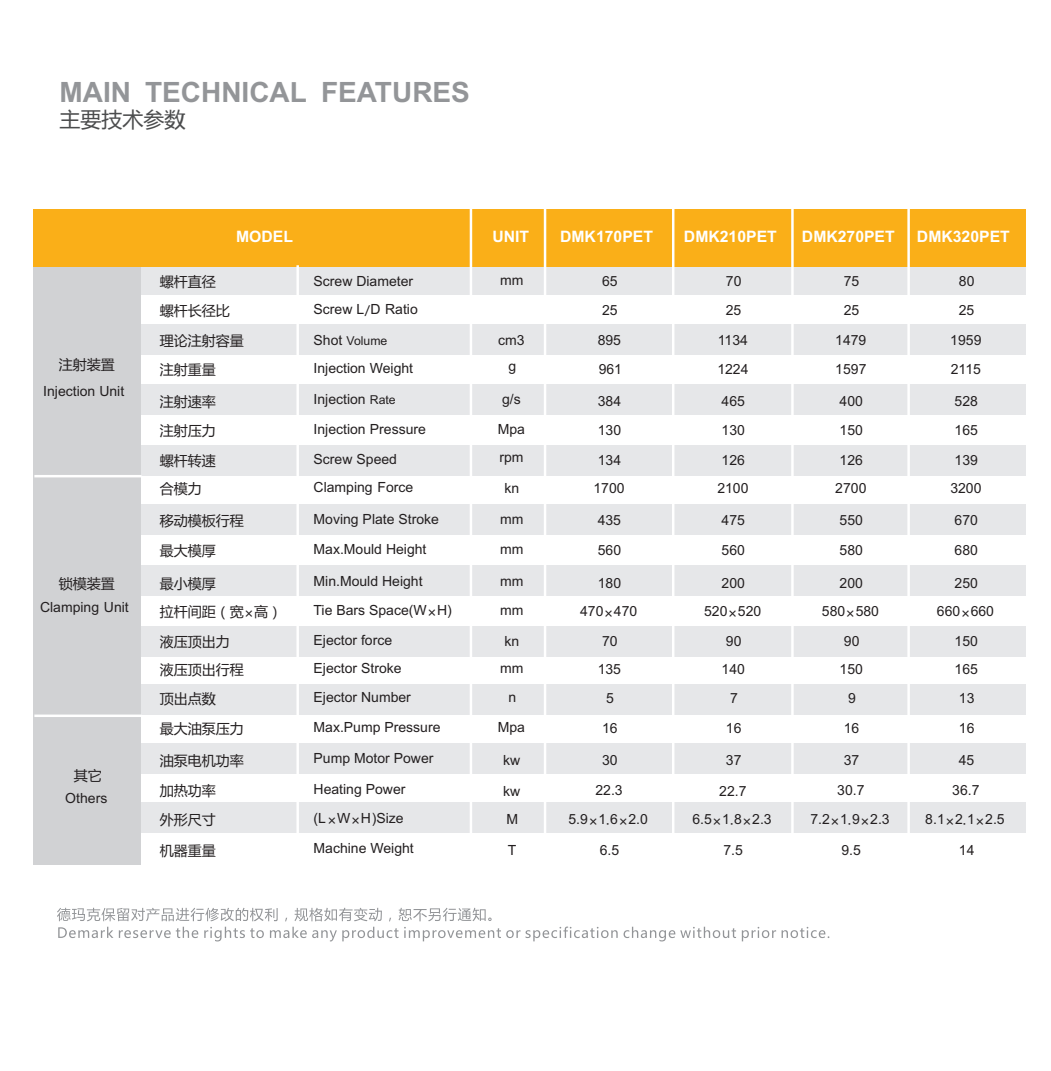
<style>
.page{position:relative;width:1051px;height:1071px;background:#fff}
.page>*{position:absolute;margin:0;border:0;box-sizing:border-box;transform-origin:0 0}
.t1{font:700 28px "Arial";color:#939598}
.t2{font:21px "Microsoft Ya Hei";color:#4b4c4d}
.t3{font:700 15.75px "Arial";color:#fff}
.t4{font:14px/29.1px "Arial";color:#231f20}
.t5{font:14px/28.9px "Microsoft Ya Hei";color:#231f20}
.t6{font:12.25px "Arial";color:#231f20}
.s1{font-family:"Microsoft Ya Hei";font-size:12.25px}
.s2{font-size:14px}
.s3{font-size:12.25px}
.s4{font-family:"Microsoft Ya Hei"}
</style>
<div class="page">
<svg style="left:57px;top:908px;width:772px;height:33px"></svg>
<div style="left:33px;top:385px;width:992px;height:30px;background:#e6e7e9"></div>
<div style="left:33px;top:325px;width:992px;height:30px;background:#e6e7e9"></div>
<div style="left:33px;top:445px;width:992px;height:30px;background:#e6e7e9"></div>
<div style="left:33px;top:802px;width:992px;height:31px;background:#e6e7e9"></div>
<div style="left:33px;top:626px;width:992px;height:30px;background:#e6e7e9"></div>
<div style="left:33px;top:265px;width:992px;height:30px;background:#e6e7e9"></div>
<div style="left:33px;top:565px;width:992px;height:30px;background:#e6e7e9"></div>
<div style="left:33px;top:685px;width:992px;height:30px;background:#e6e7e9"></div>
<div style="left:33px;top:743px;width:992px;height:31px;background:#e6e7e9"></div>
<div style="left:33px;top:505px;width:992px;height:30px;background:#e6e7e9"></div>
<div style="left:33px;top:215px;width:107px;height:650px;background:#d1d2d4"></div>
<div style="left:33px;top:209px;width:992px;height:57px;background:#faaf18"></div>
<hr style="left:34px;top:475px;width:107px;height:2px;background:#fff">
<hr style="left:34px;top:715px;width:107px;height:2px;background:#fff">
<hr style="left:296px;top:265px;width:3px;height:597px;background:#fff">
<hr style="left:543px;top:205px;width:3px;height:651px;background:#fff">
<hr style="left:671px;top:205px;width:3px;height:651px;background:#fff">
<hr style="left:907px;top:206px;width:2px;height:651px;background:#fff">
<hr style="left:790px;top:206px;width:3px;height:651px;background:#fff">
<hr style="left:469px;top:203px;width:3px;height:649px;background:#fff">
<h1 class="t1" style="left:59px;top:82px;width:412px">MAIN TECHNICAL FEATURES</h1>
<h2 class="t2" style="left:59px;top:109px;width:127px">主要技术参数</h2>
<p class="t3" style="left:236px;top:231px;width:58px">MODEL</p>
<p class="t3" style="left:492px;top:231px;width:38px">UNIT</p>
<p class="t3" style="left:560px;top:231px;width:94px">DMK170PET</p>
<p class="t3" style="left:683px;top:231px;width:94px">DMK210PET</p>
<p class="t3" style="left:801px;top:231px;width:94px">DMK270PET</p>
<p class="t3" style="left:916px;top:231px;width:94px">DMK320PET</p>
<p class="t5" style="left:59px;top:350px;width:57px">注射装置</p>
<p class="t4" style="left:43px;top:378px;width:82px">Injection Unit</p>
<p class="t5" style="left:59px;top:570px;width:57px">锁模装置</p>
<p class="t4" style="left:40px;top:594px;width:90px">Clamping Unit</p>
<p class="t5" style="left:74px;top:761px;width:29px">其它</p>
<p class="t4" style="left:65px;top:785px;width:44px">Others</p>
<p class="t5" style="left:160px;top:267px;width:71px">螺杆直径螺杆长径比</p>
<p class="t5" style="left:160px;top:327px;width:85px">理论注射容量注射重量</p>
<p class="t5" style="left:160px;top:387px;width:57px">注射速率</p>
<p class="t5" style="left:160px;top:417px;width:57px">注射压力</p>
<p class="t5" style="left:160px;top:446px;width:57px">螺杆转速</p>
<p class="t5" style="left:160px;top:474px;width:43px">合模力</p>
<p class="t5" style="left:160px;top:506px;width:85px;line-height:30.1px">移动模板行程最大模厚</p>
<p class="t5" style="left:160px;top:569px;width:124px;line-height:28.3px">最小模厚<br>拉杆间距（宽×高）</p>
<p class="t5" style="left:160px;top:627px;width:71px">液压顶出力</p>
<p class="t5" style="left:160px;top:655px;width:85px">液压顶出行程顶出点数</p>
<p class="t5" style="left:160px;top:715px;width:85px">最大油泵压力</p>
<p class="t5" style="left:160px;top:746px;width:85px">油泵电机功率</p>
<p class="t5" style="left:160px;top:777px;width:57px">加热功率外形尺寸</p>
<p class="t5" style="left:160px;top:836px;width:57px">机器重量</p>
<p class="t4" style="left:313px;top:268px;width:106px;line-height:28.2px">Screw Diameter<br>Screw L<span class="s1">/</span>D Ratio</p>
<p class="t6" style="left:313px;top:337px;width:75px"><span class="s2">Shot</span> Volume</p>
<p class="t4" style="left:313px;top:355px;width:101px">Injection Weight</p>
<p class="t4" style="left:313px;top:386px;width:84px">Injection <span class="s3">Rate</span></p>
<p class="t4" style="left:313px;top:416px;width:114px">Injection Pressure</p>
<p class="t4" style="left:313px;top:446px;width:101px;line-height:27.8px">Screw Speed<br>Clamping Force</p>
<p class="t4" style="left:313px;top:505px;width:127px;line-height:29.9px">Moving Plate Stroke<br>Max.Mould Height</p>
<p class="t4" style="left:313px;top:568px;width:140px">Min.Mould Height<br>Tie Bars Space(W<span class="s4">×</span>H)<br>Ejector force</p>
<p class="t4" style="left:313px;top:655px;width:89px">Ejector Stroke</p>
<p class="t4" style="left:313px;top:683px;width:99px">Ejector Number</p>
<p class="t4" style="left:313px;top:714px;width:128px">Max.Pump Pressure</p>
<p class="t4" style="left:313px;top:745px;width:121px">Pump Motor Power</p>
<p class="t4" style="left:313px;top:776px;width:93px">Heating Power (L<span class="s4">×</span>W<span class="s4">×</span>H)Size</p>
<p class="t4" style="left:313px;top:835px;width:102px">Machine Weight</p>
<p class="t4" style="left:500px;top:266px;width:25px">mm</p>
<p class="t4" style="left:498px;top:327px;width:28px">cm3</p>
<p class="t4" style="left:508px;top:353px;width:9px">g</p>
<p class="t4" style="left:502px;top:386px;width:20px">g/s</p>
<p class="t4" style="left:497px;top:416px;width:29px">Mpa</p>
<p class="t4" style="left:499px;top:444px;width:26px;line-height:30.6px;text-align:center">rpm kn</p>
<p class="t4" style="left:500px;top:505px;width:25px;line-height:30.1px">mm mm</p>
<p class="t4" style="left:500px;top:569px;width:25px;line-height:28.5px">mm mm</p>
<p class="t4" style="left:500px;top:629px;width:25px;line-height:26.9px;text-align:center">kn mm</p>
<p class="t4" style="left:508px;top:684px;width:9px">n</p>
<p class="t4" style="left:497px;top:714px;width:29px">Mpa</p>
<p class="t4" style="left:503px;top:747px;width:19px">kw</p>
<p class="t4" style="left:503px;top:777px;width:19px">kw</p>
<p class="t4" style="left:506px;top:806px;width:13px;line-height:30.3px">M<br>T</p>
<p class="t4" style="left:601px;top:268px;width:17px">65<br>25</p>
<p class="t4" style="left:597px;top:327px;width:26px">895<br>961</p>
<p class="t4" style="left:597px;top:388px;width:25px">384</p>
<p class="t4" style="left:597px;top:417px;width:25px">130</p>
<p class="t4" style="left:593px;top:447px;width:33px;line-height:28px;text-align:center">134<br>1700</p>
<p class="t4" style="left:597px;top:507px;width:25px;line-height:30.1px">435<br>560</p>
<p class="t4" style="left:580px;top:570px;width:59px;text-align:center">180<br>470<span class="s4">×</span>470<br>70</p>
<p class="t4" style="left:597px;top:656px;width:25px">135</p>
<p class="t4" style="left:606px;top:685px;width:9px">5</p>
<p class="t4" style="left:601px;top:715px;width:17px">16</p>
<p class="t4" style="left:601px;top:746px;width:17px">30</p>
<p class="t4" style="left:568px;top:777px;width:81px;text-align:center">22.3<br>5.9<span class="s4">×</span>1<span class="s4">.</span>6<span class="s4">×</span>2.0</p>
<p class="t4" style="left:599px;top:836px;width:21px">6.5</p>
<p class="t4" style="left:725px;top:268px;width:17px">70<br>25</p>
<p class="t4" style="left:717px;top:327px;width:33px">1134<br>1224</p>
<p class="t4" style="left:721px;top:388px;width:25px">465</p>
<p class="t4" style="left:721px;top:417px;width:25px">130</p>
<p class="t4" style="left:717px;top:447px;width:33px;line-height:28px;text-align:center">126<br>2100</p>
<p class="t4" style="left:721px;top:507px;width:25px;line-height:30.1px">475<br>560</p>
<p class="t4" style="left:704px;top:570px;width:59px;text-align:center">200<br>520<span class="s4">×</span>520<br>90</p>
<p class="t4" style="left:721px;top:656px;width:25px">140</p>
<p class="t4" style="left:729px;top:685px;width:9px">7</p>
<p class="t4" style="left:725px;top:715px;width:17px">16</p>
<p class="t4" style="left:725px;top:746px;width:17px">37</p>
<p class="t4" style="left:692px;top:778px;width:81px;text-align:center">22.7<br>6.5<span class="s4">×</span>1<span class="s4">.</span>8<span class="s4">×</span>2.3</p>
<p class="t4" style="left:723px;top:836px;width:21px">7.5</p>
<p class="t4" style="left:843px;top:268px;width:17px">75<br>25</p>
<p class="t4" style="left:834px;top:327px;width:33px">1479<br>1597</p>
<p class="t4" style="left:839px;top:388px;width:25px">400</p>
<p class="t4" style="left:839px;top:417px;width:25px">150</p>
<p class="t4" style="left:835px;top:447px;width:33px;line-height:28px;text-align:center">126<br>2700</p>
<p class="t4" style="left:839px;top:507px;width:25px;line-height:30.1px">550<br>580</p>
<p class="t4" style="left:821px;top:570px;width:59px;text-align:center">200<br>580<span class="s4">×</span>580<br>90</p>
<p class="t4" style="left:839px;top:656px;width:25px">150</p>
<p class="t4" style="left:847px;top:685px;width:9px">9</p>
<p class="t4" style="left:843px;top:715px;width:17px">16</p>
<p class="t4" style="left:843px;top:746px;width:17px">37</p>
<p class="t4" style="left:810px;top:777px;width:81px;text-align:center">30.7<br>7.2<span class="s4">×</span>1<span class="s4">.</span>9<span class="s4">×</span>2.3</p>
<p class="t4" style="left:841px;top:836px;width:21px">9.5</p>
<p class="t4" style="left:958px;top:268px;width:17px">80<br>25</p>
<p class="t4" style="left:949px;top:327px;width:33px">1959<br>2115</p>
<p class="t4" style="left:954px;top:388px;width:25px">528</p>
<p class="t4" style="left:954px;top:417px;width:25px">165</p>
<p class="t4" style="left:949px;top:447px;width:33px;line-height:28px;text-align:center">139<br>3200</p>
<p class="t4" style="left:954px;top:507px;width:25px;line-height:30.1px">670<br>680</p>
<p class="t4" style="left:936px;top:570px;width:59px;text-align:center">250<br>660<span class="s4">×</span>660<br>150</p>
<p class="t4" style="left:954px;top:656px;width:25px">165</p>
<p class="t4" style="left:958px;top:685px;width:17px">13</p>
<p class="t4" style="left:958px;top:715px;width:17px">16</p>
<p class="t4" style="left:958px;top:746px;width:17px">45</p>
<p class="t4" style="left:924px;top:777px;width:81px;text-align:center">36.7<br>8.1<span class="s4">×</span>2<span class="s4">.</span>1<span class="s4">×</span>2.5</p>
<p class="t4" style="left:958px;top:837px;width:17px">14</p>
</div>
